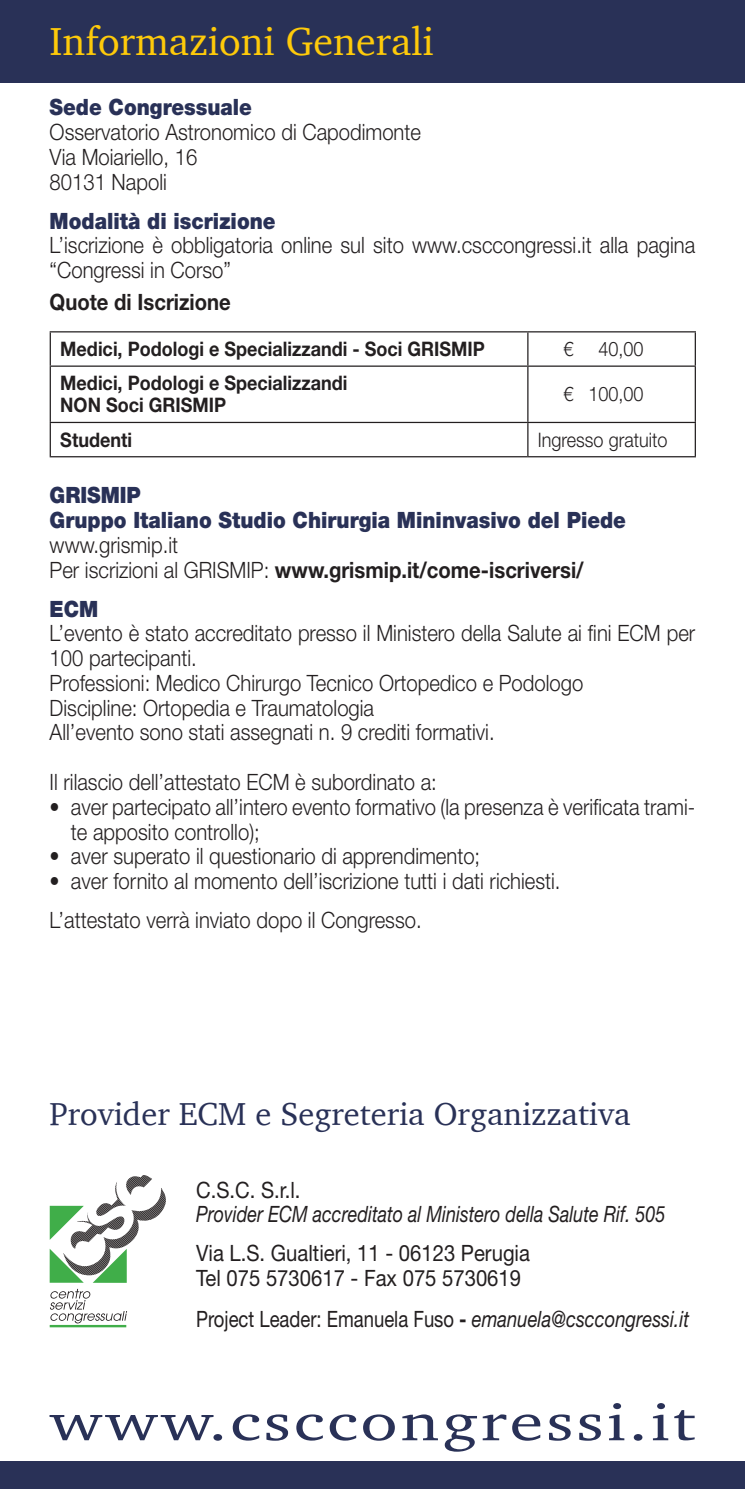
<style>
.page{position:relative;width:745px;height:1489px;background:#fff}
.page>*{position:absolute;margin:0;border:0;box-sizing:border-box;transform-origin:0 0}
.t1{font:52.5px "Charter";letter-spacing:.04em;color:#293157;scale:1.3 1}
.t2{font:40px "Charter";color:#feca0a}
.t3{font:32.5px "Charter";color:#293157}
.t4{font:300 22.5px/24.8px "Helvetica Neue LT Std";color:#231f20;scale:.9 1}
.t5{font:900 22.5px/24.8px "Helvetica Neue LT Std";color:#293157;scale:.9 1}
.t6{font:22.5px/24.8px "Helvetica Neue LT Std";color:#231f20;scale:.9 1}
.t7{font:italic 22.5px "Helvetica Neue LT Std";color:#231f20;scale:.8 1}
.t8{font:22.5px "Helvetica Neue LT Std";color:#231f20;scale:.82 1}
.t9{font:700 22.5px "Helvetica Neue LT Std";color:#231f20;scale:.9 1}
.t10{font:700 20px/22px "Helvetica Neue LT Std";color:#231f20;scale:.9 1}
.t11{font:300 20px "Helvetica Neue LT Std";color:#231f20;scale:.9 1}
.s1{font-weight:700}
.s2{font-style:italic}
</style>
<div class="page">
<div style="left:0;top:0;width:744px;height:83px;background:#293157"></div>
<div style="left:0;top:1461px;width:744px;height:27px;background:#293157"></div>
<hr style="left:50px;top:331px;width:477px;height:1px;background:#231f20">
<hr style="left:50px;top:332px;width:1px;height:33px;background:#231f20">
<hr style="left:527px;top:331px;width:168px;height:1px;background:#231f20">
<hr style="left:527px;top:332px;width:1px;height:33px;background:#231f20">
<hr style="left:694px;top:332px;width:1px;height:33px;background:#231f20">
<hr style="left:50px;top:365px;width:477px;height:2px;background:#231f20">
<hr style="left:50px;top:367px;width:1px;height:55px;background:#231f20">
<hr style="left:527px;top:365px;width:168px;height:2px;background:#231f20">
<hr style="left:527px;top:367px;width:1px;height:55px;background:#231f20">
<hr style="left:694px;top:367px;width:1px;height:55px;background:#231f20">
<hr style="left:50px;top:422px;width:477px;height:1px;background:#231f20">
<hr style="left:50px;top:423px;width:1px;height:33px;background:#231f20">
<hr style="left:527px;top:422px;width:168px;height:1px;background:#231f20">
<hr style="left:527px;top:423px;width:1px;height:33px;background:#231f20">
<hr style="left:694px;top:423px;width:1px;height:33px;background:#231f20">
<hr style="left:50px;top:456px;width:477px;height:1px;background:#231f20">
<hr style="left:527px;top:456px;width:168px;height:1px;background:#231f20">
<hr style="left:50px;top:1324px;width:76px;height:3px;background:#40ae49">
<svg style="left:50px;top:1288px;width:77px;height:35px"></svg>
<svg style="left:82px;top:1291px;width:9px;height:7px"></svg>
<svg style="left:83px;top:1291px;width:7px;height:6px"></svg>
<svg style="left:50px;top:1175px;width:116px;height:107px"></svg>
<h2 class="t2" style="left:50px;top:7px;width:385px">Informazioni Generali</h2>
<p class="t5" style="left:50px;top:95px;width:226px">Sede Congressuale</p>
<p class="t4" style="left:50px;top:119px;width:414px">Osservatorio Astronomico di Capodimonte<br>Via Moiariello, 16<br>80131 Napoli</p>
<p class="t5" style="left:50px;top:208px;width:252px">Modalità di iscrizione</p>
<p class="t4" style="left:50px;top:232px;width:718px">L’iscrizione è obbligatoria online sul sito www.csccongressi.it alla pagina “Congressi in Corso”</p>
<p class="t9" style="left:50px;top:288px;width:203px">Quote di Iscrizione</p>
<p class="t10" style="left:60px;top:337px;width:473px">Medici, Podologi e Specializzandi - Soci GRISMIP</p>
<p class="t11" style="left:563px;top:337px;width:90px">€ 40,00</p>
<p class="t10" style="left:60px;top:372px;width:320px">Medici, Podologi e Specializzandi<br>NON Soci GRISMIP</p>
<p class="t11" style="left:563px;top:382px;width:90px">€ 100,00</p>
<p class="t10" style="left:60px;top:428px;width:81px">Studenti</p>
<p class="t11" style="left:537px;top:427px;width:145px">Ingresso gratuito</p>
<p class="t5" style="left:50px;top:483px;width:641px">GRISMIP<br>Gruppo Italiano Studio Chirurgia Mininvasivo del Piede</p>
<p class="t4" style="left:50px;top:532px;width:594px">www.grismip.it<br>Per iscrizioni al GRISMIP: <span class="s1">www.grismip.it/come-iscriversi/</span></p>
<p class="t5" style="left:50px;top:596px;width:56px">ECM</p>
<p class="t4" style="left:50px;top:620px;width:718px">L’evento è stato accreditato presso il Ministero della Salute ai fini ECM per 100 partecipanti.<br>Professioni: Medico Chirurgo Tecnico Ortopedico e Podologo<br>Discipline: Ortopedia e Traumatologia<br>All’evento sono stati assegnati n. 9 crediti formativi.</p>
<p class="t4" style="left:50px;top:769px;width:431px">Il rilascio dell’attestato ECM è subordinato a:</p>
<p class="t4" style="left:71px;top:793px;width:694px;text-indent:-21px">• aver partecipato all’intero evento formativo (la presenza è verificata trami&shy;te apposito controllo);</p>
<p class="t4" style="left:50px;top:843px;width:479px">• aver superato il questionario di apprendimento;</p>
<p class="t4" style="left:50px;top:861px;width:569px;line-height:39px">• aver fornito al momento dell’iscrizione tutti i dati richiesti.<br>L’attestato verrà inviato dopo il Congresso.</p>
<h3 class="t3" style="left:50px;top:1085px;width:582px">Provider ECM e Segreteria Organizzativa</h3>
<p class="t6" style="left:196px;top:1176px;width:117px">C.S.C. S.r.l.</p>
<p class="t7" style="left:196px;top:1200px;width:588px">Provider ECM accreditato al Ministero della Salute Rif. 505</p>
<p class="t6" style="left:196px;top:1240px;width:372px">Via L.S. Gualtieri, 11 - 06123 Perugia<br>Tel 075 5730617 - Fax 075 5730619</p>
<p class="t8" style="left:196px;top:1305px;width:602px">Project Leader: Emanuela Fuso <span class="s1">-</span> <span class="s2">emanuela@csccongressi.it</span></p>
<h1 class="t1" style="left:50px;top:1376px;width:498px">www.csccongressi.it</h1>
</div>
